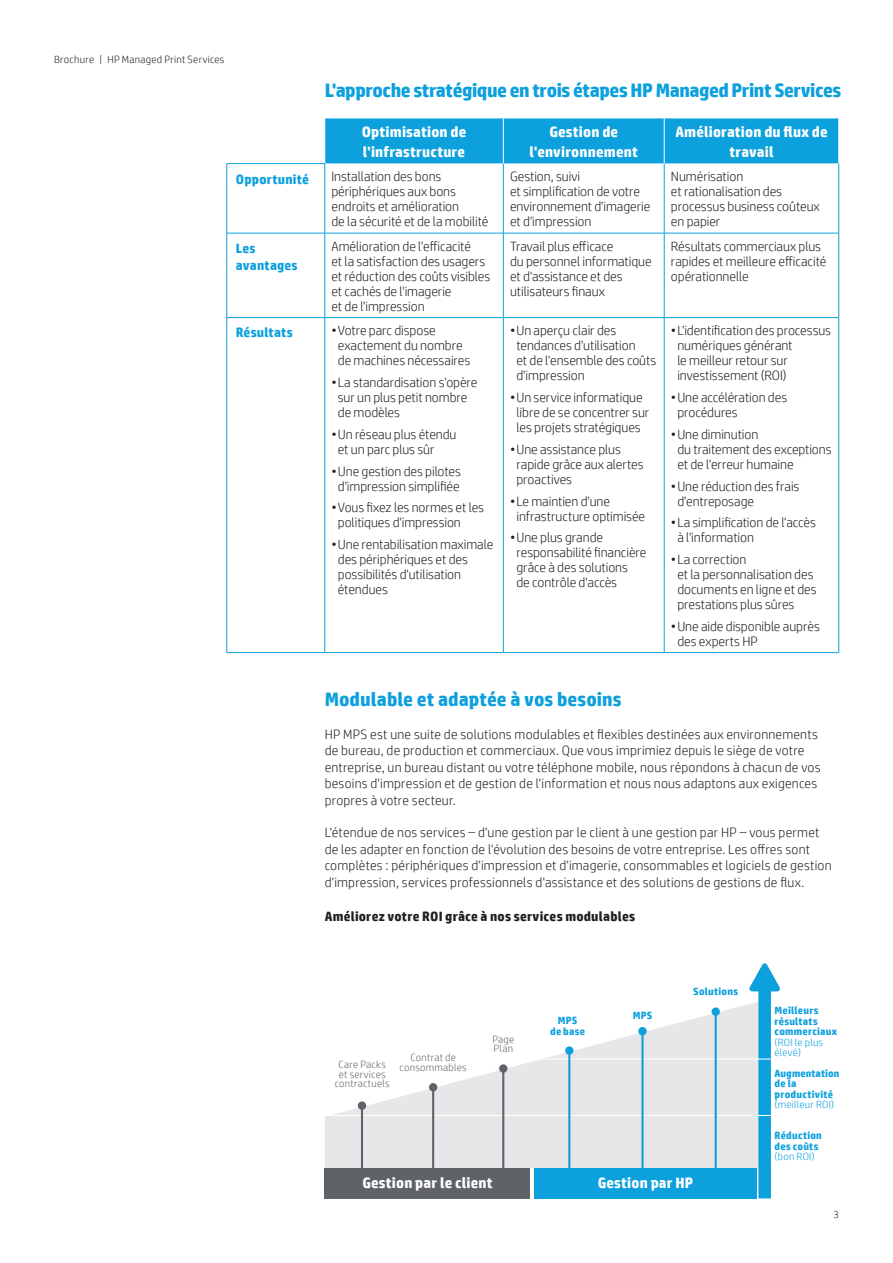
<style>
.page{position:relative;width:893px;height:1263px;background:#fff}
.page>*{position:absolute;margin:0;border:0;box-sizing:border-box;transform-origin:0 0}
.t1{font:700 19.5px "HP Simplified";letter-spacing:-.02em;color:#0ca0dd}
.t2{font:700 19.5px "HP Simplified";color:#0ca0dd}
.t3{font:700 15px/19.5px "HP Simplified";letter-spacing:.01em;color:#fff;text-align:center}
.t4{font:300 13.5px/15px "HP Simplified";letter-spacing:-.005em;color:#231f20}
.t5{font:300 13.5px/16.5px "HP Simplified";letter-spacing:.015em;color:#231f20}
.t6{font:700 13.5px "HP Simplified";letter-spacing:.015em;color:#231f20}
.t7{font:700 13.5px/16.5px "HP Simplified";letter-spacing:.015em;color:#0ca0dd}
.t8{font:700 10.5px/10.5px "HP Simplified";letter-spacing:.025em;color:#0ca0dd}
.t9{font:300 10.5px/9.4px "HP Simplified";letter-spacing:.025em;color:#5f6368;text-align:center}
.t10{font:300 10.5px/10.5px "HP Simplified";letter-spacing:.025em;color:#0ca0dd}
.t11{font:300 10.5px "HP Simplified";letter-spacing:.025em;color:#231f20}
</style>
<div class="page">
<svg style="left:325px;top:1002px;width:433px;height:166px;fill:#e6e7e9"></svg>
<div style="left:758px;top:986px;width:13px;height:212px;background:#0ca0dd"></div>
<hr style="left:317px;top:1115px;width:459px;height:1px;background:#fff">
<hr style="left:534px;top:1058px;width:246px;height:1px;background:#fff">
<hr style="left:568px;top:1050px;width:2px;height:148px;background:#0ca0dd">
<div style="left:565px;top:1046px;width:8px;height:9px;background:#0ca0dd;border-radius:50%"></div>
<hr style="left:715px;top:1012px;width:2px;height:186px;background:#0ca0dd">
<div style="left:711px;top:1007px;width:9px;height:9px;background:#0ca0dd;border-radius:50%"></div>
<hr style="left:641px;top:1031px;width:3px;height:167px;background:#0ca0dd">
<div style="left:638px;top:1027px;width:9px;height:8px;background:#0ca0dd;border-radius:50%"></div>
<div style="left:534px;top:1168px;width:223px;height:30px;background:#0ca0dd"></div>
<hr style="left:502px;top:1068px;width:2px;height:130px;background:#5f6368">
<div style="left:499px;top:1064px;width:8px;height:9px;background:#5f6368;border-radius:50%"></div>
<hr style="left:432px;top:1087px;width:2px;height:111px;background:#5f6368">
<div style="left:429px;top:1083px;width:8px;height:8px;background:#5f6368;border-radius:50%"></div>
<hr style="left:361px;top:1105px;width:2px;height:93px;background:#5f6368">
<div style="left:358px;top:1101px;width:8px;height:9px;background:#5f6368;border-radius:50%"></div>
<div style="left:325px;top:1168px;width:205px;height:30px;background:#5f6368"></div>
<svg style="left:749px;top:963px;width:31px;height:28px"></svg>
<div style="left:325px;top:118px;width:513px;height:46px;background:#0ca0dd"></div>
<svg style="left:325px;top:164px;width:513px;height:488px"></svg>
<hr style="left:503px;top:118px;width:1px;height:46px;background:#fff">
<hr style="left:664px;top:118px;width:1px;height:46px;background:#fff">
<hr style="left:227px;top:164px;width:1px;height:69px;background:#0ca0dd">
<hr style="left:227px;top:163px;width:98px;height:1px;background:#0ca0dd">
<hr style="left:324px;top:164px;width:1px;height:69px;background:#0ca0dd">
<hr style="left:503px;top:164px;width:1px;height:69px;background:#0ca0dd">
<hr style="left:664px;top:164px;width:1px;height:69px;background:#0ca0dd">
<hr style="left:838px;top:164px;width:1px;height:69px;background:#0ca0dd">
<hr style="left:227px;top:233px;width:1px;height:84px;background:#0ca0dd">
<hr style="left:227px;top:233px;width:98px;height:1px;background:#0ca0dd">
<hr style="left:324px;top:233px;width:1px;height:84px;background:#0ca0dd">
<hr style="left:325px;top:233px;width:178px;height:1px;background:#0ca0dd">
<hr style="left:503px;top:233px;width:1px;height:84px;background:#0ca0dd">
<hr style="left:503px;top:233px;width:161px;height:1px;background:#0ca0dd">
<hr style="left:664px;top:233px;width:1px;height:84px;background:#0ca0dd">
<hr style="left:664px;top:233px;width:175px;height:1px;background:#0ca0dd">
<hr style="left:838px;top:233px;width:1px;height:84px;background:#0ca0dd">
<hr style="left:227px;top:318px;width:1px;height:334px;background:#0ca0dd">
<hr style="left:227px;top:317px;width:98px;height:1px;background:#0ca0dd">
<hr style="left:227px;top:652px;width:98px;height:1px;background:#0ca0dd">
<hr style="left:324px;top:318px;width:1px;height:334px;background:#0ca0dd">
<hr style="left:325px;top:317px;width:178px;height:1px;background:#0ca0dd">
<hr style="left:325px;top:652px;width:178px;height:1px;background:#0ca0dd">
<hr style="left:503px;top:318px;width:1px;height:334px;background:#0ca0dd">
<hr style="left:503px;top:317px;width:161px;height:1px;background:#0ca0dd">
<hr style="left:503px;top:652px;width:161px;height:1px;background:#0ca0dd">
<hr style="left:664px;top:318px;width:1px;height:334px;background:#0ca0dd">
<hr style="left:664px;top:317px;width:175px;height:1px;background:#0ca0dd">
<hr style="left:838px;top:318px;width:1px;height:334px;background:#0ca0dd">
<hr style="left:664px;top:652px;width:175px;height:1px;background:#0ca0dd">
<p class="t11" style="left:54px;top:52px;width:172px">Brochure | HP Managed Print Services</p>
<h1 class="t1" style="left:325px;top:77px;width:518px">L'approche stratégique en trois étapes HP Managed Print Services</h1>
<p class="t3" style="left:362px;top:122px;width:106px;text-align:left">Optimisation de l'infrastructure</p>
<p class="t3" style="left:530px;top:122px;width:110px">Gestion de l'environnement</p>
<p class="t3" style="left:675px;top:122px;width:154px">Amélioration du flux de travail</p>
<p class="t7" style="left:236px;top:171px;width:75px">Opportunité</p>
<p class="t4" style="left:331px;top:169px;width:159px">Installation des bons périphériques aux bons endroits et amélioration<br>de la sécurité et de la mobilité</p>
<p class="t4" style="left:510px;top:169px;width:142px">Gestion, suivi<br>et simplification de votre environnement d'imagerie et d'impression</p>
<p class="t4" style="left:671px;top:169px;width:150px">Numérisation<br>et rationalisation des processus business coûteux en papier</p>
<p class="t7" style="left:236px;top:240px;width:64px">Les avantages</p>
<p class="t4" style="left:331px;top:238px;width:160px">Amélioration de l'efficacité<br>et la satisfaction des usagers et réduction des coûts visibles et cachés de l'imagerie<br>et de l'impression</p>
<p class="t4" style="left:510px;top:238px;width:143px">Travail plus efficace<br>du personnel informatique et d'assistance et des utilisateurs finaux</p>
<p class="t4" style="left:671px;top:238px;width:157px">Résultats commerciaux plus rapides et meilleure efficacité opérationnelle</p>
<p class="t7" style="left:236px;top:325px;width:59px">Résultats</p>
<p class="t4" style="left:338px;top:323px;width:134px;text-indent:-6px">•Votre parc dispose exactement du nombre de machines nécessaires</p>
<p class="t4" style="left:338px;top:374px;width:141px;text-indent:-6px">•La standardisation s'opère sur un plus petit nombre de modèles</p>
<p class="t4" style="left:338px;top:426px;width:120px;text-indent:-6px">•Un réseau plus étendu et un parc plus sûr</p>
<p class="t4" style="left:331px;top:463px;width:131px;text-align:center">•Une gestion des pilotes d'impression simplifiée</p>
<p class="t4" style="left:338px;top:500px;width:148px;text-indent:-6px">•Vous fixez les normes et les politiques d'impression</p>
<p class="t4" style="left:338px;top:536px;width:157px;text-indent:-6px">•Une rentabilisation maximale des périphériques et des possibilités d'utilisation étendues</p>
<p class="t4" style="left:677px;top:323px;width:155px;text-indent:-6px">•L'identification des processus numériques générant<br>le meilleur retour sur investissement (ROI)</p>
<p class="t4" style="left:677px;top:389px;width:111px;text-indent:-6px">•Une accélération des procédures</p>
<p class="t4" style="left:677px;top:426px;width:156px;text-indent:-6px">•Une diminution<br>du traitement des exceptions et de l'erreur humaine</p>
<p class="t4" style="left:677px;top:478px;width:124px;text-indent:-6px">•Une réduction des frais d'entreposage</p>
<p class="t4" style="left:677px;top:515px;width:140px;text-indent:-6px">•La simplification de l'accès à l'information</p>
<p class="t4" style="left:677px;top:551px;width:141px;text-indent:-6px">•La correction<br>et la personnalisation des documents en ligne et des prestations plus sûres</p>
<p class="t4" style="left:677px;top:618px;width:144px;text-indent:-6px">•Une aide disponible auprès des experts HP</p>
<p class="t4" style="left:516px;top:323px;width:141px;text-indent:-6px">•Un aperçu clair des tendances d'utilisation<br>et de l'ensemble des coûts d'impression</p>
<p class="t4" style="left:510px;top:389px;width:141px;text-align:center">•Un service informatique libre de se concentrer sur les projets stratégiques</p>
<p class="t4" style="left:516px;top:441px;width:129px;text-indent:-6px">•Une assistance plus rapide grâce aux alertes proactives</p>
<p class="t4" style="left:516px;top:493px;width:130px;text-indent:-6px">•Le maintien d'une infrastructure optimisée</p>
<p class="t4" style="left:516px;top:530px;width:132px;text-indent:-6px">•Une plus grande responsabilité financière grâce à des solutions<br>de contrôle d'accès</p>
<h1 class="t2" style="left:325px;top:686px;width:299px">Modulable et adaptée à vos besoins</h1>
<p class="t5" style="left:325px;top:725px;width:497px">HP MPS est une suite de solutions modulables et flexibles destinées aux environnements de bureau, de production et commerciaux. Que vous imprimiez depuis le siège de votre entreprise, un bureau distant ou votre téléphone mobile, nous répondons à chacun de vos besoins d'impression et de gestion de l'information et nous nous adaptons aux exigences propres à votre secteur.</p>
<p class="t5" style="left:325px;top:824px;width:508px">L'étendue de nos services – d'une gestion par le client à une gestion par HP – vous permet de les adapter en fonction de l'évolution des besoins de votre entreprise. Les offres sont complètes : périphériques d'impression et d'imagerie, consommables et logiciels de gestion d'impression, services professionnels d'assistance et des solutions de gestions de flux.</p>
<p class="t6" style="left:325px;top:907px;width:312px">Améliorez votre ROI grâce à nos services modulables</p>
<p class="t9" style="left:335px;top:1059px;width:57px">Care Packs et services contractuels</p>
<p class="t9" style="left:400px;top:1052px;width:69px">Contrat de consommables</p>
<p class="t9" style="left:492px;top:1034px;width:23px;text-align:left">Page<br>Plan</p>
<p class="t8" style="left:550px;top:1015px;width:36px;text-align:center">MPS<br>de base</p>
<p class="t8" style="left:633px;top:1010px;width:21px">MPS</p>
<p class="t8" style="left:693px;top:986px;width:46px">Solutions</p>
<p class="t3" style="left:362px;top:1172px;width:132px">Gestion par le client</p>
<p class="t3" style="left:598px;top:1172px;width:97px">Gestion par HP</p>
<p class="t8" style="left:775px;top:1005px;width:64px">Meilleurs résultats commerciaux</p>
<p class="t10" style="left:775px;top:1037px;width:50px">(ROI le plus élevé)</p>
<p class="t8" style="left:775px;top:1068px;width:66px">Augmentation de la productivité</p>
<p class="t10" style="left:775px;top:1099px;width:61px">(meilleur ROI)</p>
<p class="t8" style="left:775px;top:1130px;width:49px">Réduction des coûts</p>
<p class="t10" style="left:775px;top:1151px;width:42px">(bon ROI)</p>
<p class="t11" style="left:833px;top:1207px;width:7px">3</p>
</div>
